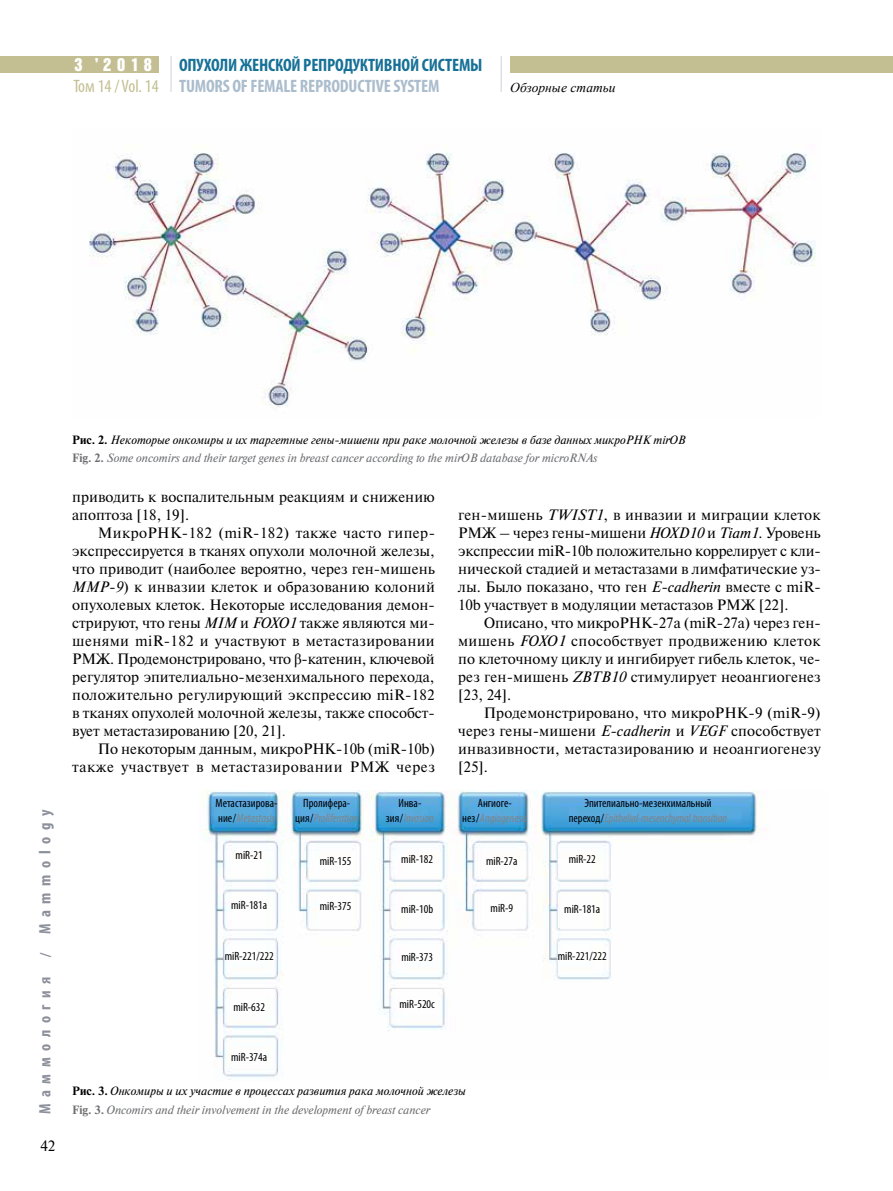
<style>
.page{position:relative;width:893px;height:1191px;background:#fff}
.page>*{position:absolute;margin:0;border:0;box-sizing:border-box;transform-origin:0 0}
.t1{font:700 condensed 18px "Myriad Pro";letter-spacing:-.01em;color:#177197}
.t2{font:700 condensed 18px "Myriad Pro";letter-spacing:-.01em;color:#abbdcd}
.t3{font:condensed 18px "Myriad Pro";color:#c4bf92}
.t4{font:18px "Bastion Kontrast Alt C";color:#fff}
.t5{font:700 condensed 16.5px "Myriad Pro";letter-spacing:.4em;color:#8c909b}
.t6{font:15px/18px "Newton C";color:#000;text-align:justify}
.t7{font:15px/18px "Newton C";letter-spacing:.035em;color:#000;text-align:right}
.t8{font:italic 13.5px "Times New Roman";color:#000}
.t9{font:condensed 12px/15px "Myriad Pro";color:#000;text-align:center}
.t10{font:italic 12px/18.6px "Newton C";color:#000}
.t11{font:italic 12px/18.6px "Newton C";color:#6d6e71}
.s1{font-size:15px}
.s2{font-weight:700;font-style:normal}
.s3{font-weight:700;font-style:normal;color:#6d6e71}
.s4{color:#6d6e71}
.s5{font-style:italic}
.s6{font-family:"Times New Roman"}
.s7{font-style:italic;color:#808285}
.s8{font-weight:700;font-style:normal;color:#000}
.s9{color:#000}
</style>
<div class="page">
<div style="left:0;top:56px;width:159px;height:17px;background:#c4bf92"></div>
<hr style="left:170px;top:56px;width:2px;height:36px;background:#d2d5dd">
<hr style="left:501px;top:56px;width:1px;height:36px;background:#d2d5dd">
<div style="left:510px;top:56px;width:383px;height:17px;background:#c4bf92"></div>
<img style="left:89px;top:153px;width:727px;height:254px">
<img style="left:199px;top:790px;width:562px;height:290px">
<p class="t4" style="left:74px;top:56px;width:79px">3 ’ 2 0 1 8</p>
<p class="t3" style="left:74px;top:75px;width:87px">Том 14 / Vol. 14</p>
<p class="t1" style="left:179px;top:54px;width:305px">ОПУХОЛИЖЕНСКОЙ РЕПРОДУКТИВНОЙ СИСТЕМЫ</p>
<p class="t2" style="left:179px;top:75px;width:262px">TUMORS OF FEMALE REPRODUCTIVE SYSTEM</p>
<p class="t8" style="left:510px;top:78px;width:107px">Обзорные статьи</p>
<p class="t5" style="left:35px;top:1114px;width:306px;rotate:-90deg">Маммология <span class="s1">/</span> Mammology</p>
<p class="t6" style="left:40px;top:1136px;width:17px">42</p>
<p class="t10" style="left:72px;top:430px;width:615px"><span class="s2">Рис. 2.</span> Некоторые онкомиры и их таргетные гены-мишени при раке молочной железы в базе данных микроРНК mirOB<br><span class="s3">Fig. 2.</span> <span class="s4">Some oncomirs and their target genes in breast cancer according to the mirOB database for microRNAs</span></p>
<p class="t6" style="left:72px;top:488px;width:364px">приводить к воспалительным реакциям и снижению апоптоза [18, 19].</p>
<p class="t6" style="left:72px;top:524px;width:364px;text-align:left;text-indent:26px">МикроРНК-182 (miR-182) также часто гипер&shy;экспрессируется в тканях опухоли молочной железы, что приводит (наиболее вероятно, через ген-мишень <span class="s5">MMP-9</span>) к инвазии клеток и образованию колоний опухолевых клеток. Некоторые исследования демон&shy;стрируют, что гены <span class="s5">MIM</span> и <span class="s5">FOXO1</span> также являются ми&shy;шенями miR-182 и участвуют в метастазировании РМЖ. Продемонстрировано, что <span class="s6">β</span>-катенин, ключевой регулятор эпителиально-мезенхимального перехода, положительно регулирующий экспрессию miR-182 в тканях опухолей молочной железы, также способст&shy;вует метастазированию [20, 21].</p>
<p class="t7" style="left:72px;top:740px;width:364px">По некоторым данным, микроРНК-10b (miR-10b) также участвует в метастазировании РМЖ через</p>
<p class="t6" style="left:458px;top:506px;width:364px">ген-мишень <span class="s5">TWIST1</span>, в инвазии и миграции клеток РМЖ – через гены-мишени <span class="s5">HOXD10</span> и <span class="s5">Tiam1</span>. Уровень экспрессии miR-10b положительно коррелирует с кли&shy;нической стадией и метастазами в лимфатические уз&shy;лы. Было показано, что ген <span class="s5">E-cadherin</span> вместе с miR-10b участвует в модуляции метастазов РМЖ [22].</p>
<p class="t6" style="left:458px;top:614px;width:364px;text-indent:26px">Описано, что микроРНК-27а (miR-27a) через ген&shy;мишень <span class="s5">FOXO1</span> способствует продвижению клеток по клеточному циклу и ингибирует гибель клеток, че&shy;рез ген-мишень <span class="s5">ZBTB10</span> стимулирует неоангиогенез [23, 24].</p>
<p class="t6" style="left:458px;top:704px;width:364px;text-indent:26px">Продемонстрировано, что микроРНК-9 (miR-9) через гены-мишени <span class="s5">E-cadherin</span> и <span class="s5">VEGF</span> способствует инвазивности, метастазированию и неоангиогенезу [25].</p>
<p class="t9" style="left:216px;top:795px;width:64px;text-align:left">Метастазирова&shy;ние/<span class="s7">Metastasis</span></p>
<p class="t9" style="left:295px;top:795px;width:65px">Пролифера&shy;ция/<span class="s7">Proliferation</span></p>
<p class="t9" style="left:386px;top:795px;width:50px">Инва&shy;зия/<span class="s7">Invasion</span></p>
<p class="t9" style="left:462px;top:795px;width:67px">Ангиоге&shy;нез/<span class="s7">Angiogenesis</span></p>
<p class="t9" style="left:569px;top:795px;width:160px">Эпителиально-мезенхимальный переход/<span class="s7">Epithelial-mesenchymal transition</span></p>
<p class="t9" style="left:236px;top:847px;width:29px">miR-21</p>
<p class="t9" style="left:320px;top:853px;width:33px">miR-155</p>
<p class="t9" style="left:401px;top:851px;width:33px">miR-182</p>
<p class="t9" style="left:486px;top:853px;width:33px">miR-27a</p>
<p class="t9" style="left:569px;top:851px;width:29px">miR-22</p>
<p class="t9" style="left:401px;top:901px;width:33px">miR-10b</p>
<p class="t9" style="left:491px;top:900px;width:24px">miR-9</p>
<p class="t9" style="left:564px;top:901px;width:38px">miR-181a</p>
<p class="t9" style="left:231px;top:897px;width:38px">miR-181а</p>
<p class="t9" style="left:320px;top:898px;width:33px">miR-375</p>
<p class="t9" style="left:225px;top:948px;width:50px">miR-221/222</p>
<p class="t9" style="left:558px;top:948px;width:50px">miR-221/222</p>
<p class="t9" style="left:401px;top:949px;width:33px">miR-373</p>
<p class="t9" style="left:399px;top:996px;width:37px">miR-520c</p>
<p class="t9" style="left:233px;top:999px;width:33px">miR-632</p>
<p class="t9" style="left:231px;top:1049px;width:38px">miR-374а</p>
<p class="t11" style="left:72px;top:1081px;width:395px"><span class="s8">Рис. 3.</span> <span class="s9">Онкомиры и их участие в процессах развития рака молочной железы<br></span><span class="s2">Fig. 3.</span> Oncomirs and their involvement in the development of breast cancer</p>
</div>
